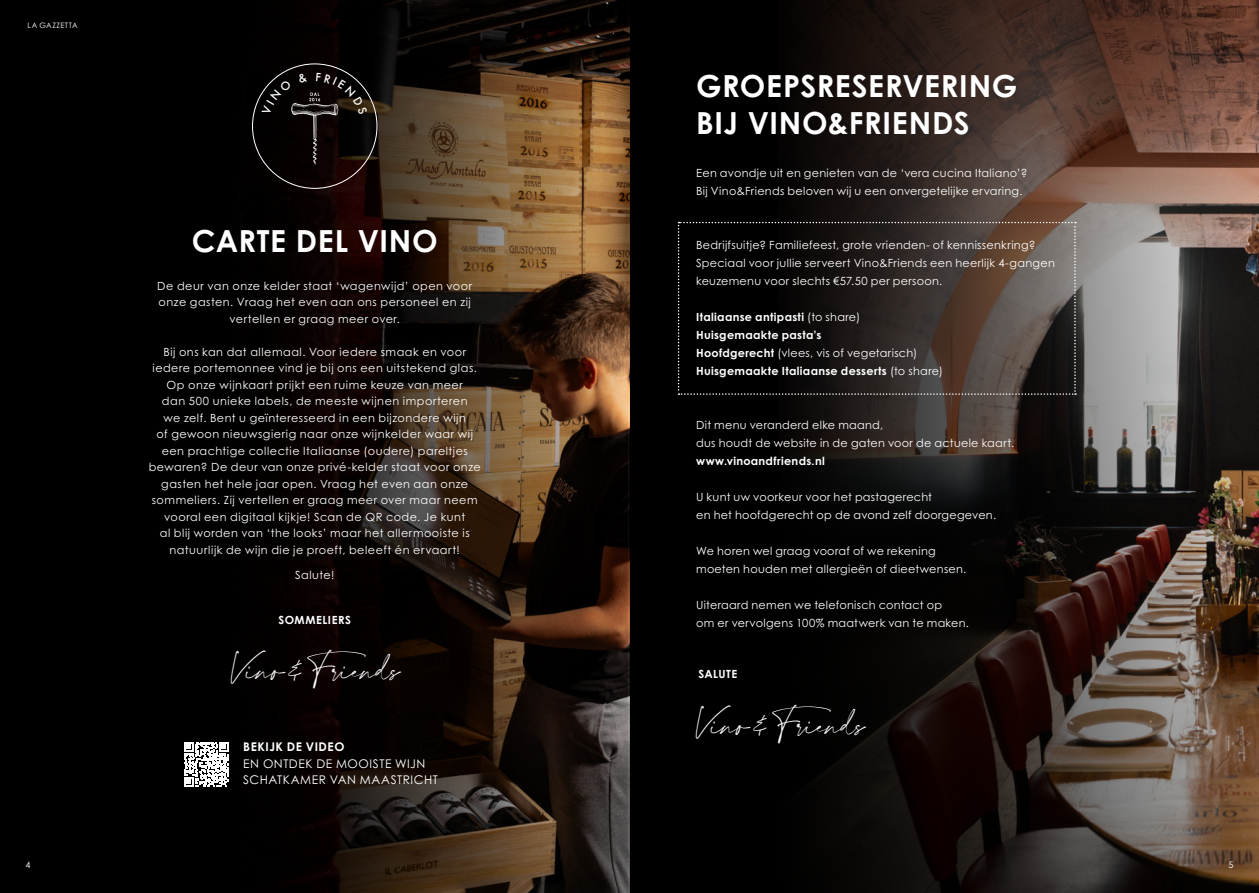
<style>
.page{position:relative;width:1259px;height:893px;background:#fff}
.page>*{position:absolute;margin:0;border:0;box-sizing:border-box;transform-origin:0 0}
.t1{font:45.15px "Collection Free";letter-spacing:-.025em;color:#fff}
.t2{font:700 30.45px/37.5px "Century Gothic Pro";letter-spacing:.02em;color:#fff}
.t3{font:12px "Century Gothic Pro";letter-spacing:.04em;color:#fff}
.t4{font:700 12px "Century Gothic Pro";letter-spacing:.04em;color:#fff}
.t5{font:11.25px/16.5px "Century Gothic Pro";letter-spacing:.035em;color:#fff}
.t6{font:700 11.25px "Century Gothic Pro";letter-spacing:.025em;color:#fff}
.t7{font:700 11.25px "Century Gothic Pro";letter-spacing:.05em;color:#fff}
.t8{font:9px "Century Gothic Pro";color:#fff}
.t9{font:7.5px "Century Gothic Pro";letter-spacing:.065em;color:#fff}
.s1{font-weight:400}
.s2{font-weight:700}
</style>
<div class="page">
<div style="left:629px;top:0;width:630px;height:893px;background:#000"></div>
<img style="left:778px;top:0;width:481px;height:893px">
<div style="left:0;top:0;width:627px;height:893px;background:#000"></div>
<img style="left:228px;top:0;width:401px;height:893px">
<svg style="left:678px;top:222px;width:398px;height:173px"></svg>
<svg style="left:184px;top:742px;width:44px;height:44px"></svg>
<svg style="left:262px;top:73px;width:105px;height:92px"></svg>
<p class="t9" style="left:28px;top:21px;width:51px">LA GAZZETTA</p>
<p class="t8" style="left:26px;top:859px;width:6px">4</p>
<p class="t2" style="left:192px;top:222px;width:247px">CARTE DEL VINO</p>
<p class="t5" style="left:157px;top:277px;width:316px;text-align:center">De deur van onze kelder staat ‘wagenwijd’ open voor onze gasten. Vraag het even aan ons personeel en zij vertellen er graag meer over.</p>
<p class="t5" style="left:149px;top:343px;width:334px;text-align:center">Bij ons kan dat allemaal. Voor iedere smaak en voor iedere portemonnee vind je bij ons een uitstekend glas.<br>Op onze wijnkaart prijkt een ruime keuze van meer<br>dan 500 unieke labels, de meeste wijnen importeren<br>we zelf. Bent u geïnteresseerd in een bijzondere wijn<br>of gewoon nieuwsgierig naar onze wijnkelder waar wij een prachtige collectie Italiaanse (oudere) pareltjes bewaren? De deur van onze privé-kelder staat voor onze gasten het hele jaar open. Vraag het even aan onze sommeliers. Zij vertellen er graag meer over maar neem vooral een digitaal kijkje! Scan de QR code. Je kunt<br>al blij worden van ‘the looks’ maar het allermooiste is natuurlijk de wijn die je proeft, beleeft én ervaart!</p>
<p class="t5" style="left:295px;top:567px;width:41px">Salute!</p>
<p class="t7" style="left:278px;top:613px;width:74px">SOMMELIERS</p>
<p class="t1" style="left:229px;top:645px;width:173px">Vino&amp; Friends</p>
<p class="t4" style="left:243px;top:739px;width:103px">BEKIJK DE VIDEO</p>
<p class="t3" style="left:243px;top:756px;width:184px">EN ONTDEK DE MOOISTE WIJN</p>
<p class="t3" style="left:243px;top:772px;width:196px">SCHATKAMER VAN MAASTRICHT</p>
<p class="t2" style="left:696px;top:66px;width:323px">GROEPSRESERVERING<br>BIJ VINO&amp;FRIENDS</p>
<p class="t5" style="left:696px;top:164px;width:333px">Een avondje uit en genieten van de ‘vera cucina Italiano’?</p>
<p class="t5" style="left:696px;top:182px;width:328px">Bij Vino&amp;Friends beloven wij u een onvergetelijke ervaring.</p>
<p class="t5" style="left:696px;top:236px;width:341px">Bedrijfsuitje? Familiefeest, grote vrienden- of kennissenkring?</p>
<p class="t5" style="left:696px;top:254px;width:360px">Speciaal voor jullie serveert Vino&amp;Friends een heerlijk 4-gangen</p>
<p class="t5" style="left:696px;top:272px;width:248px">keuzemenu voor slechts €57.50 per persoon.</p>
<p class="t6" style="left:696px;top:310px;width:166px">Italiaanse antipasti <span class="s1">(to share)</span></p>
<p class="t6" style="left:696px;top:328px;width:127px">Huisgemaakte pasta’s</p>
<p class="t5" style="left:696px;top:344px;width:223px"><span class="s2">Hoofdgerecht</span> (vlees, vis of vegetarisch)</p>
<p class="t6" style="left:696px;top:364px;width:248px">Huisgemaakte Italiaanse desserts <span class="s1">(to share)</span></p>
<p class="t5" style="left:696px;top:416px;width:319px;line-height:18px">Dit menu veranderd elke maand,<br>dus houdt de website in de gaten voor de actuele kaart.</p>
<p class="t6" style="left:696px;top:454px;width:130px">www.vinoandfriends.nl</p>
<p class="t5" style="left:696px;top:488px;width:301px;line-height:18px">U kunt uw voorkeur voor het pastagerecht<br>en het hoofdgerecht op de avond zelf doorgegeven.</p>
<p class="t5" style="left:696px;top:542px;width:272px;line-height:18px">We horen wel graag vooraf of we rekening moeten houden met allergieën of dieetwensen.</p>
<p class="t5" style="left:696px;top:596px;width:274px;line-height:18px">Uiteraard nemen we telefonisch contact op<br>om er vervolgens 100% maatwerk van te maken.</p>
<p class="t6" style="left:698px;top:667px;width:40px">SALUTE</p>
<p class="t1" style="left:694px;top:699px;width:173px">Vino&amp; Friends</p>
<p class="t8" style="left:1228px;top:859px;width:6px">5</p>
</div>
